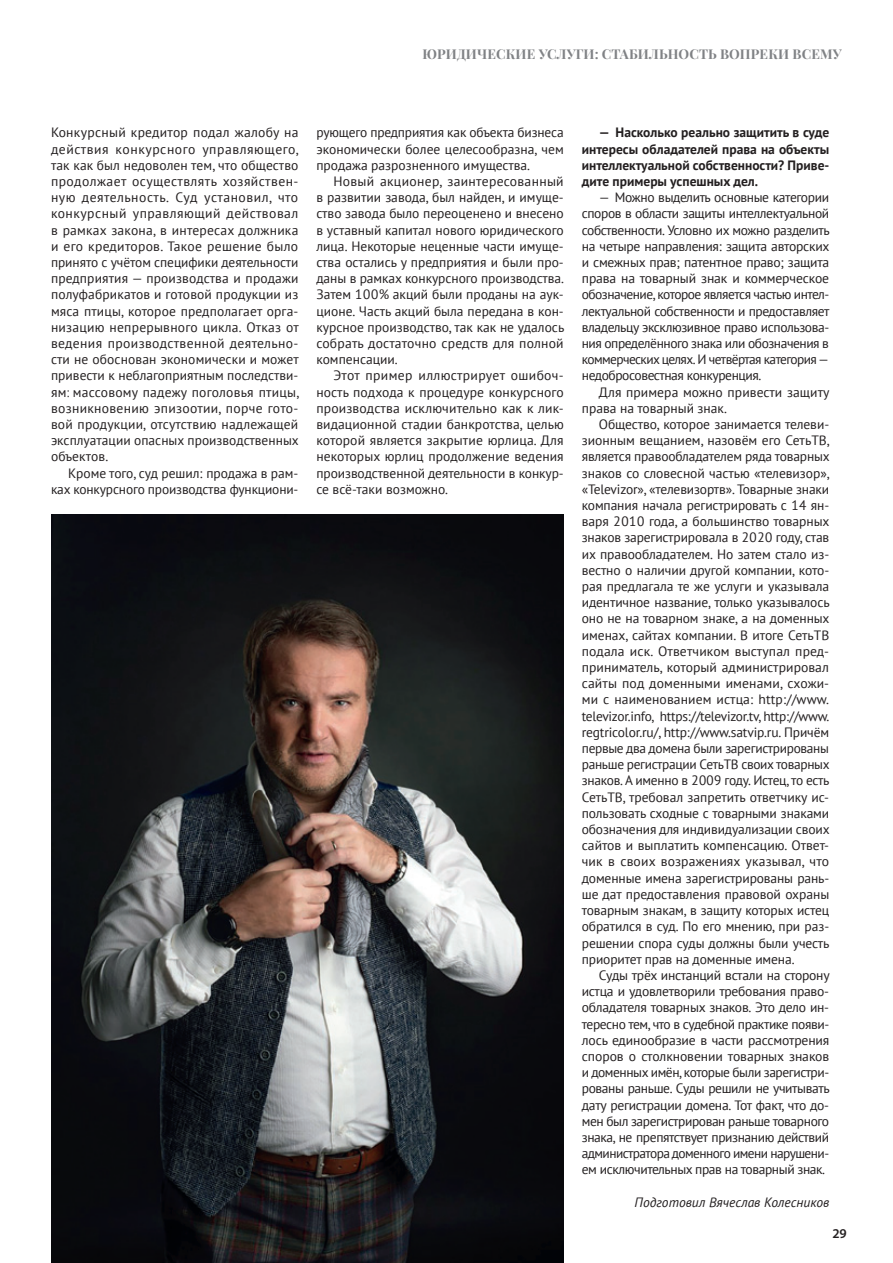
<style>
.page{position:relative;width:893px;height:1263px;background:#fff}
.page>*{position:absolute;margin:0;border:0;box-sizing:border-box;transform-origin:0 0}
.t1{font:13.5px/16.2px "PT Sans";letter-spacing:-.005em;color:#231f20;text-align:justify}
.t2{font:700 13.5px/16.2px "PT Sans";color:#231f20;text-align:justify}
.t3{font:700 13.5px "Playfair Display";letter-spacing:.01em;color:#808285}
.t4{font:italic 13.5px "PT Sans";color:#231f20}
.t5{font:600 13.5px "Myriad Pro";color:#231f20}
</style>
<div class="page">
<img style="left:51px;top:515px;width:513px;height:748px">
<p class="t3" style="left:422px;top:45px;width:421px">ЮРИДИЧЕСКИЕ УСЛУГИ: СТАБИЛЬНОСТЬ ВОПРЕКИ ВСЕМУ</p>
<p class="t1" style="left:51px;top:124px;width:249px">Конкурсный кредитор подал жалобу на действия конкурсного управляющего, так как был недоволен тем, что общество продолжает осуществлять хозяйствен&shy;ную деятельность. Суд установил, что конкурсный управляющий действовал в рамках закона, в интересах должника и его кредиторов. Такое решение было принято с учётом специфики деятельности предприятия — производства и продажи полуфабрикатов и готовой продукции из мяса птицы, которое предполагает орга&shy;низацию непрерывного цикла. Отказ от ведения производственной деятельно&shy;сти не обоснован экономически и может привести к неблагоприятным последстви&shy;ям: массовому падежу поголовья птицы, возникновению эпизоотии, порче гото&shy;вой продукции, отсутствию надлежащей эксплуатации опасных производственных объектов.</p>
<p class="t1" style="left:51px;top:464px;width:249px;text-align:right">Кроме того, суд решил: продажа в рам&shy;ках конкурсного производства функциони-</p>
<p class="t1" style="left:316px;top:124px;width:249px">рующего предприятия как объекта бизнеса экономически более целесообразна, чем продажа разрозненного имущества.</p>
<p class="t1" style="left:316px;top:173px;width:249px;text-indent:17px">Новый акционер, заинтересованный в развитии завода, был найден, и имуще&shy;ство завода было переоценено и внесено в уставный капитал нового юридического лица. Некоторые неценные части имуще&shy;ства остались у предприятия и были про&shy;даны в рамках конкурсного производства.<br>Затем 100% акций были проданы на аук&shy;ционе. Часть акций была передана в кон&shy;курсное производство, так как не удалось собрать достаточно средств для полной компенсации.</p>
<p class="t1" style="left:316px;top:367px;width:249px;text-indent:17px">Этот пример иллюстрирует ошибоч&shy;ность подхода к процедуре конкурсного производства исключительно как к лик&shy;видационной стадии банкротства, целью которой является закрытие юрлица. Для некоторых юрлиц продолжение ведения производственной деятельности в конкур&shy;се всё‑таки возможно.</p>
<p class="t2" style="left:582px;top:124px;width:249px;text-indent:17px">— Насколько реально защитить в суде интересы обладателей права на объекты интеллектуальной собственности? Приве&shy;дите примеры успешных дел.</p>
<p class="t1" style="left:582px;top:189px;width:249px;text-indent:17px">— Можно выделить основные категории споров в области защиты интеллектуальной собственности. Условно их можно разделить на четыре направления: защита авторских и смежных прав; патентное право; защита права на товарный знак и коммерческое обозначение, которое является частью интел&shy;лектуальной собственности и предоставляет владельцу эксклюзивное право использова&shy;ния определённого знака или обозначения в коммерческих целях. И четвёртая категория— недобросовестная конкуренция.</p>
<p class="t1" style="left:582px;top:383px;width:249px;text-indent:17px">Для примера можно привести защиту права на товарный знак.</p>
<p class="t1" style="left:582px;top:416px;width:249px;text-indent:17px">Общество, которое занимается телеви&shy;зионным вещанием, назовём его СетьТВ, является правообладателем ряда товарных знаков со словесной частью «телевизор», «Televizor», «телевизортв». Товарные знаки компания начала регистрировать с 14 ян&shy;варя 2010 года, а большинство товарных знаков зарегистрировала в 2020 году, став их правообладателем. Но затем стало из&shy;вестно о наличии другой компании, кото&shy;рая предлагала те же услуги и указывала идентичное название, только указывалось оно не на товарном знаке, а на доменных именах, сайтах компании. В итоге СетьТВ подала иск. Ответчиком выступал пред&shy;приниматель, который администрировал сайты под доменными именами, схожи&shy;ми с наименованием истца: http://www. televizor.info, https://televizor.tv, http://www. regtricolor.ru/, http://www.satvip.ru. Причём первые два домена были зарегистрированы раньше регистрации СетьТВ своих товарных знаков. А именно в 2009 году. Истец, то есть СетьТВ, требовал запретить ответчику ис&shy;пользовать сходные с товарными знаками обозначения для индивидуализации своих сайтов и выплатить компенсацию. Ответ&shy;чик в своих возражениях указывал, что доменные имена зарегистрированы рань&shy;ше дат предоставления правовой охраны товарным знакам, в защиту которых истец обратился в суд. По его мнению, при раз&shy;решении спора суды должны были учесть приоритет прав на доменные имена.</p>
<p class="t1" style="left:582px;top:967px;width:249px;text-indent:17px">Суды трёх инстанций встали на сторону истца и удовлетворили требования право&shy;обладателя товарных знаков. Это дело ин&shy;тересно тем, что в судебной практике появи&shy;лось единообразие в части рассмотрения споров о столкновении товарных знаков и доменных имён, которые были зарегистри&shy;рованы раньше. Суды решили не учитывать дату регистрации домена. Тот факт, что до&shy;мен был зарегистрирован раньше товарного знака, не препятствует признанию действий администратора доменного имени нарушени&shy;ем исключительных прав на товарный знак.</p>
<p class="t4" style="left:634px;top:1193px;width:196px">Подготовил Вячеслав Колесников</p>
<p class="t5" style="left:832px;top:1224px;width:16px">29</p>
</div>
